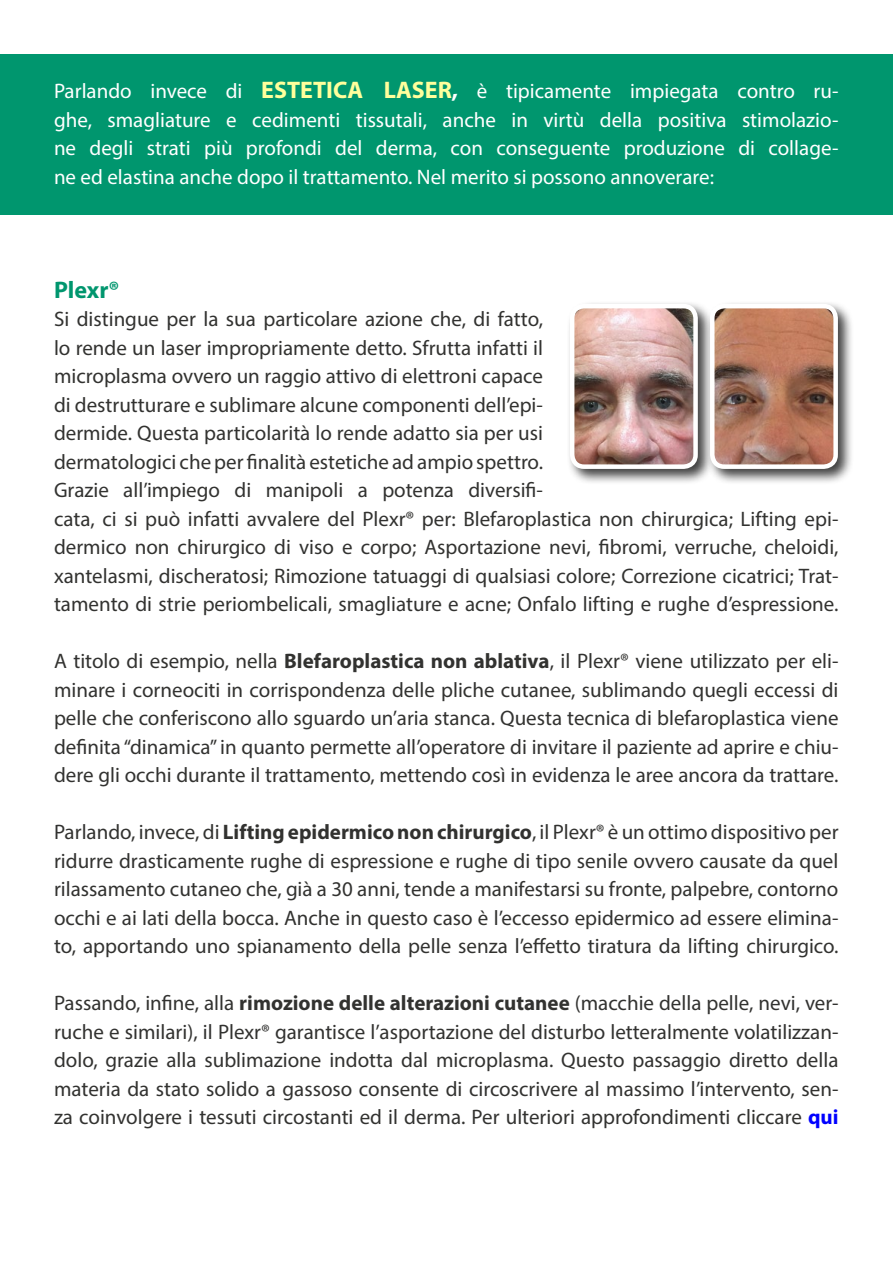
<style>
.page{position:relative;width:893px;height:1263px;background:#fff}
.page>*{position:absolute;margin:0;border:0;box-sizing:border-box;transform-origin:0 0}
.t1{font:700 24px "Myriad Pro";color:#00966e}
.t2{font:21px/28.5px "Myriad Pro";color:#323230;text-align:justify}
.t3{font:21px/28.5px "Myriad Pro";color:#fff;text-align:justify}
.s1{font-weight:700;font-size:24px;color:#ffff9c}
.s2{font-weight:700;font-size:24px}
.s3{font-weight:700}
.s4{font-weight:700;color:#00f}
</style>
<div class="page">
<div style="left:0;top:54px;width:893px;height:160px;background:#00966e"></div>
<div style="left:566px;top:300px;width:148px;height:185px;background:#000;opacity:.75"></div>
<img style="left:572px;top:306px;width:124px;height:161px">
<div style="left:570px;top:304px;width:128px;height:165px;border:4px solid #fff;border-radius:12px"></div>
<div style="left:706px;top:300px;width:148px;height:185px;background:#000;opacity:.75"></div>
<img style="left:712px;top:306px;width:124px;height:161px">
<div style="left:710px;top:304px;width:128px;height:165px;border:4px solid #fff;border-radius:12px"></div>
<p class="t3" style="left:54px;top:77px;width:786px">Parlando invece di <span class="s1">ESTETICA LASER</span><span class="s2">,</span> è tipicamente impiegata contro ru&shy;ghe, smagliature e cedimenti tissutali, anche in virtù della positiva stimolazio&shy;ne degli strati più profondi del derma, con conseguente produzione di collage&shy;ne ed elastina anche dopo il trattamento. Nel merito si possono annoverare:</p>
<p class="t1" style="left:54px;top:274px;width:67px">Plexr®</p>
<p class="t2" style="left:54px;top:305px;width:786px;text-align:left">Si distingue per la sua particolare azione che, di fatto,<br>lo rende un laser impropriamente detto. Sfrutta infatti il<br>microplasma ovvero un raggio attivo di elettroni capace<br>di destrutturare e sublimare alcune componenti dell’epi-<br>dermide. Questa particolarità lo rende adatto sia per usi<br>dermatologici che per finalità estetiche ad ampio spettro.<br>Grazie all’impiego di manipoli a potenza diversifi-<br>cata, ci si può infatti avvalere del Plexr® per: Blefaroplastica non chirurgica; Lifting epi&shy;dermico non chirurgico di viso e corpo; Asportazione nevi, fibromi, verruche, cheloidi, xantelasmi, discheratosi; Rimozione tatuaggi di qualsiasi colore; Correzione cicatrici; Trat&shy;tamento di strie periombelicali, smagliature e acne; Onfalo lifting e rughe d’espressione.</p>
<p class="t2" style="left:54px;top:647px;width:786px">A titolo di esempio, nella <span class="s3">Blefaroplastica non ablativa</span>, il Plexr® viene utilizzato per eli&shy;minare i corneociti in corrispondenza delle pliche cutanee, sublimando quegli eccessi di pelle che conferiscono allo sguardo un’aria stanca. Questa tecnica di blefaroplastica viene definita “dinamica” in quanto permette all’operatore di invitare il paziente ad aprire e chiu&shy;dere gli occhi durante il trattamento, mettendo così in evidenza le aree ancora da trattare.</p>
<p class="t2" style="left:54px;top:818px;width:786px">Parlando, invece, di <span class="s3">Lifting epidermico non chirurgico</span>, il Plexr® è un ottimo dispositivo per ridurre drasticamente rughe di espressione e rughe di tipo senile ovvero causate da quel rilassamento cutaneo che, già a 30 anni, tende a manifestarsi su fronte, palpebre, contorno occhi e ai lati della bocca. Anche in questo caso è l’eccesso epidermico ad essere elimina&shy;to, apportando uno spianamento della pelle senza l’effetto tiratura da lifting chirurgico.</p>
<p class="t2" style="left:54px;top:989px;width:786px">Passando, infine, alla <span class="s3">rimozione delle alterazioni cutanee</span> (macchie della pelle, nevi, ver&shy;ruche e similari), il Plexr® garantisce l’asportazione del disturbo letteralmente volatilizzan&shy;dolo, grazie alla sublimazione indotta dal microplasma. Questo passaggio diretto della materia da stato solido a gassoso consente di circoscrivere al massimo l’intervento, sen&shy;za coinvolgere i tessuti circostanti ed il derma. Per ulteriori approfondimenti cliccare <span class="s4">qui</span></p>
</div>
